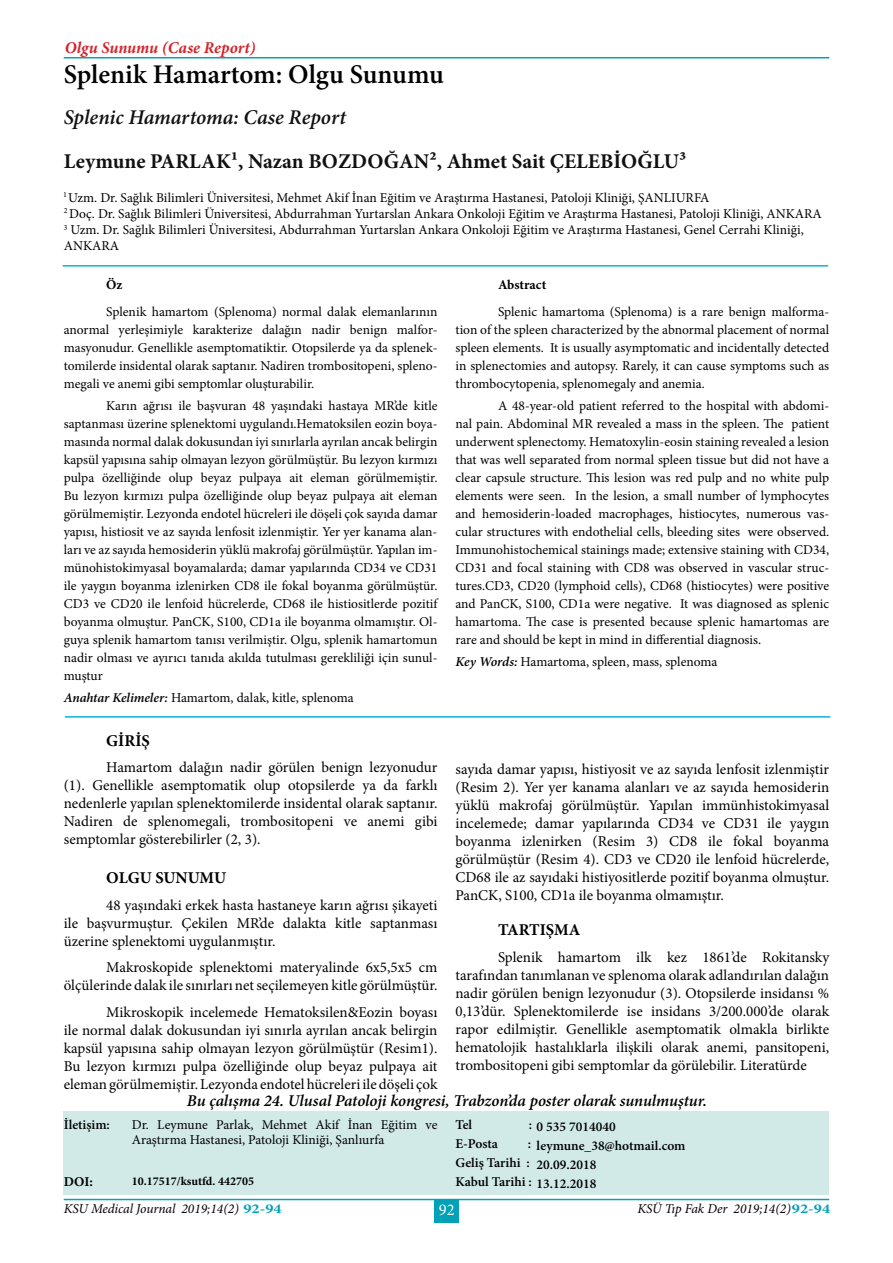
<style>
.page{position:relative;width:893px;height:1263px;background:#fff}
.page>*{position:absolute;margin:0;border:0;box-sizing:border-box;transform-origin:0 0}
.t1{font:600 27px "Minion Pro";letter-spacing:-.005em;color:#000}
.t2{font:700 21px "Minion Pro";color:#111}
.t3{font:italic 600 21px "Minion Pro";color:#111}
.t4{font:italic 600 16.5px "Minion Pro";letter-spacing:-.01em;color:#000}
.t5{font:700 16.5px "Minion Pro";color:#000}
.t6{font:italic 700 16.5px "Minion Pro";color:#d2232a}
.t7{font:16.5px "Minion Pro";color:#fff}
.t8{font:15px/18px "Minion Pro";color:#000;text-align:justify}
.t9{font:13.5px/18px "Minion Pro";color:#000;text-align:justify}
.t10{font:600 13.5px/19.2px "Minion Pro";color:#000}
.t11{font:italic 13.5px "Minion Pro";letter-spacing:-.005em;color:#000}
.t12{font:700 13.5px "Minion Pro";color:#000}
.t13{font:700 12px "Minion Pro";color:#000}
.s1{font-weight:600;font-style:italic}
.s2{font-weight:700;font-style:normal;color:#02a1b7}
</style>
<div class="page">
<div style="left:434px;top:1199px;width:25px;height:23px;background:#02a1b7"></div>
<hr style="left:64px;top:1199px;width:765px;height:1px;background:#02a1b7">
<hr style="left:64px;top:57px;width:765px;height:1px;background:#02a1b7">
<hr style="left:63px;top:265px;width:765px;height:2px;background:#08b3d5">
<hr style="left:65px;top:716px;width:765px;height:2px;background:#08b3d5">
<div style="left:64px;top:1111px;width:765px;height:84px;background:#d1eae8"></div>
<p class="t6" style="left:65px;top:36px;width:192px">Olgu Sunumu (Case Report)</p>
<h1 class="t1" style="left:64px;top:56px;width:382px">Splenik Hamartom: Olgu Sunumu</h1>
<h2 class="t3" style="left:64px;top:103px;width:284px">Splenic Hamartoma: Case Report</h2>
<h2 class="t2" style="left:64px;top:147px;width:624px">Leymune PARLAK1, Nazan BOZDOĞAN2, Ahmet Sait ÇELEBİOĞLU3</h2>
<p class="t9" style="left:64px;top:189px;width:760px;line-height:16.2px;text-align:left"><sup>1</sup> Uzm. Dr. Sağlık Bilimleri Üniversitesi, Mehmet Akif İnan Eğitim ve Araştırma Hastanesi, Patoloji Kliniği, ŞANLIURFA<br><sup>2</sup> Doç. Dr. Sağlık Bilimleri Üniversitesi, Abdurrahman Yurtarslan Ankara Onkoloji Eğitim ve Araştırma Hastanesi, Patoloji Kliniği, ANKARA <sup>3</sup> Uzm. Dr. Sağlık Bilimleri Üniversitesi, Abdurrahman Yurtarslan Ankara Onkoloji Eğitim ve Araştırma Hastanesi, Genel Cerrahi Kliniği, ANKARA</p>
<p class="t12" style="left:106px;top:275px;width:18px">Öz</p>
<p class="t9" style="left:64px;top:302px;width:375px;text-indent:43px">Splenik hamartom (Splenoma) normal dalak elemanlarının anormal yerleşimiyle karakterize dalağın nadir benign malfor&shy;masyonudur. Genellikle asemptomatiktir. Otopsilerde ya da splenek&shy;tomilerde insidental olarak saptanır. Nadiren trombositopeni, spleno&shy;megali ve anemi gibi semptomlar oluşturabilir.</p>
<p class="t9" style="left:64px;top:397px;width:375px;text-indent:43px">Karın ağrısı ile başvuran 48 yaşındaki hastaya MR’de kitle saptanması üzerine splenektomi uygulandı.Hematoksilen eozin boya&shy;masında normal dalak dokusundan iyi sınırlarla ayrılan ancak belirgin kapsül yapısına sahip olmayan lezyon görülmüştür. Bu lezyon kırmızı pulpa özelliğinde olup beyaz pulpaya ait eleman görülmemiştir.<br>Bu lezyon kırmızı pulpa özelliğinde olup beyaz pulpaya ait eleman görülmemiştir. Lezyonda endotel hücreleri ile döşeli çok sayıda damar yapısı, histiosit ve az sayıda lenfosit izlenmiştir. Yer yer kanama alan&shy;ları ve az sayıda hemosiderin yüklü makrofaj görülmüştür. Yapılan im&shy;münohistokimyasal boyamalarda; damar yapılarında CD34 ve CD31 ile yaygın boyanma izlenirken CD8 ile fokal boyanma görülmüştür.<br>CD3 ve CD20 ile lenfoid hücrelerde, CD68 ile histiositlerde pozitif boyanma olmuştur. PanCK, S100, CD1a ile boyanma olmamıştır. Ol&shy;guya splenik hamartom tanısı verilmiştir. Olgu, splenik hamartomun nadir olması ve ayırıcı tanıda akılda tutulması gerekliliği için sunul&shy;muştur</p>
<p class="t9" style="left:64px;top:689px;width:292px"><span class="s1">Anahtar Kelimeler:</span> Hamartom, dalak, kitle, splenoma</p>
<p class="t12" style="left:498px;top:275px;width:50px">Abstract</p>
<p class="t9" style="left:455px;top:302px;width:375px;text-indent:43px">Splenic hamartoma (Splenoma) is a rare benign malforma&shy;tion of the spleen characterized by the abnormal placement of normal spleen elements. It is usually asymptomatic and incidentally detected in splenectomies and autopsy. Rarely, it can cause symptoms such as thrombocytopenia, splenomegaly and anemia.</p>
<p class="t9" style="left:455px;top:397px;width:375px;text-indent:43px">A 48-year-old patient referred to the hospital with abdomi&shy;nal pain. Abdominal MR revealed a mass in the spleen. The patient underwent splenectomy. Hematoxylin-eosin staining revealed a lesion that was well separated from normal spleen tissue but did not have a clear capsule structure. This lesion was red pulp and no white pulp elements were seen. In the lesion, a small number of lymphocytes and hemosiderin-loaded macrophages, histiocytes, numerous vas&shy;cular structures with endothelial cells, bleeding sites were observed.<br>Immunohistochemical stainings made; extensive staining with CD34, CD31 and focal staining with CD8 was observed in vascular struc&shy;tures.CD3, CD20 (lymphoid cells), CD68 (histiocytes) were positive and PanCK, S100, CD1a were negative. It was diagnosed as splenic hamartoma. The case is presented because splenic hamartomas are rare and should be kept in mind in differential diagnosis.</p>
<p class="t9" style="left:455px;top:653px;width:263px"><span class="s1">Key Words:</span> Hamartoma, spleen, mass, splenoma</p>
<p class="t5" style="left:106px;top:729px;width:45px">GİRİŞ</p>
<p class="t8" style="left:64px;top:758px;width:375px;text-indent:43px">Hamartom dalağın nadir görülen benign lezyonudur (1). Genellikle asemptomatik olup otopsilerde ya da farklı nedenlerle yapılan splenektomilerde insidental olarak saptanır.<br>Nadiren de splenomegali, trombositopeni ve anemi gibi semptomlar gösterebilirler (2, 3).</p>
<p class="t5" style="left:106px;top:866px;width:121px">OLGU SUNUMU</p>
<p class="t8" style="left:64px;top:896px;width:375px;text-indent:43px">48 yaşındaki erkek hasta hastaneye karın ağrısı şikayeti ile başvurmuştur. Çekilen MR’de dalakta kitle saptanması üzerine splenektomi uygulanmıştır.</p>
<p class="t8" style="left:64px;top:959px;width:375px;text-align:right">Makroskopide splenektomi materyalinde 6x5,5x5 cm ölçülerinde dalak ile sınırları net seçilemeyen kitle görülmüştür.</p>
<p class="t8" style="left:64px;top:1003px;width:375px;text-indent:43px">Mikroskopik incelemede Hematoksilen&amp;Eozin boyası ile normal dalak dokusundan iyi sınırla ayrılan ancak belirgin kapsül yapısına sahip olmayan lezyon görülmüştür (Resim1).<br>Bu lezyon kırmızı pulpa özelliğinde olup beyaz pulpaya ait eleman görülmemiştir. Lezyonda endotel hücreleri ile döşeli çok</p>
<p class="t8" style="left:455px;top:760px;width:375px">sayıda damar yapısı, histiyosit ve az sayıda lenfosit izlenmiştir (Resim 2). Yer yer kanama alanları ve az sayıda hemosiderin yüklü makrofaj görülmüştür. Yapılan immünhistokimyasal incelemede; damar yapılarında CD34 ve CD31 ile yaygın boyanma izlenirken (Resim 3) CD8 ile fokal boyanma görülmüştür (Resim 4). CD3 ve CD20 ile lenfoid hücrelerde, CD68 ile az sayıdaki histiyositlerde pozitif boyanma olmuştur.<br>PanCK, S100, CD1a ile boyanma olmamıştır.</p>
<p class="t5" style="left:498px;top:918px;width:84px">TARTIŞMA</p>
<p class="t8" style="left:455px;top:948px;width:375px;text-indent:43px">Splenik hamartom ilk kez 1861’de Rokitansky tarafından tanımlanan ve splenoma olarak adlandırılan dalağın nadir görülen benign lezyonudur (3). Otopsilerde insidansı % 0,13’dür. Splenektomilerde ise insidans 3/200.000’de olarak rapor edilmiştir. Genellikle asemptomatik olmakla birlikte hematolojik hastalıklarla ilişkili olarak anemi, pansitopeni, trombositopeni gibi semptomlar da görülebilir. Literatürde</p>
<p class="t4" style="left:187px;top:1089px;width:522px">Bu çalışma 24. Ulusal Patoloji kongresi, Trabzon’da poster olarak sunulmuştur.</p>
<p class="t10" style="left:64px;top:1115px;width:48px">İletişim:</p>
<p class="t12" style="left:64px;top:1172px;width:31px">DOI:</p>
<p class="t9" style="left:132px;top:1117px;width:307px;line-height:15px">Dr. Leymune Parlak, Mehmet Akif İnan Eğitim ve<br>Araştırma Hastanesi, Patoloji Kliniği, Şanlıurfa</p>
<p class="t13" style="left:132px;top:1173px;width:124px">10.17517/ksutfd. 442705</p>
<p class="t10" style="left:455px;top:1115px;width:18px">Tel</p>
<p class="t10" style="left:529px;top:1115px;width:5px">:</p>
<p class="t10" style="left:455px;top:1134px;width:44px">E-Posta</p>
<p class="t10" style="left:537px;top:1116px;width:150px">0 535 7014040 leymune_38@hotmail.com<br>20.09.2018<br>13.12.2018</p>
<p class="t10" style="left:455px;top:1134px;width:78px;text-indent:72px">:<br>Geliş Tarihi :<br>Kabul Tarihi :</p>
<p class="t11" style="left:64px;top:1199px;width:219px">KSU Medical Journal 2019;14(2) <span class="s2">92-94</span></p>
<p class="t7" style="left:439px;top:1198px;width:17px">92</p>
<p class="t11" style="left:637px;top:1199px;width:194px">KSÜ Tıp Fak Der 2019;14(2)<span class="s2">92-94</span></p>
</div>
